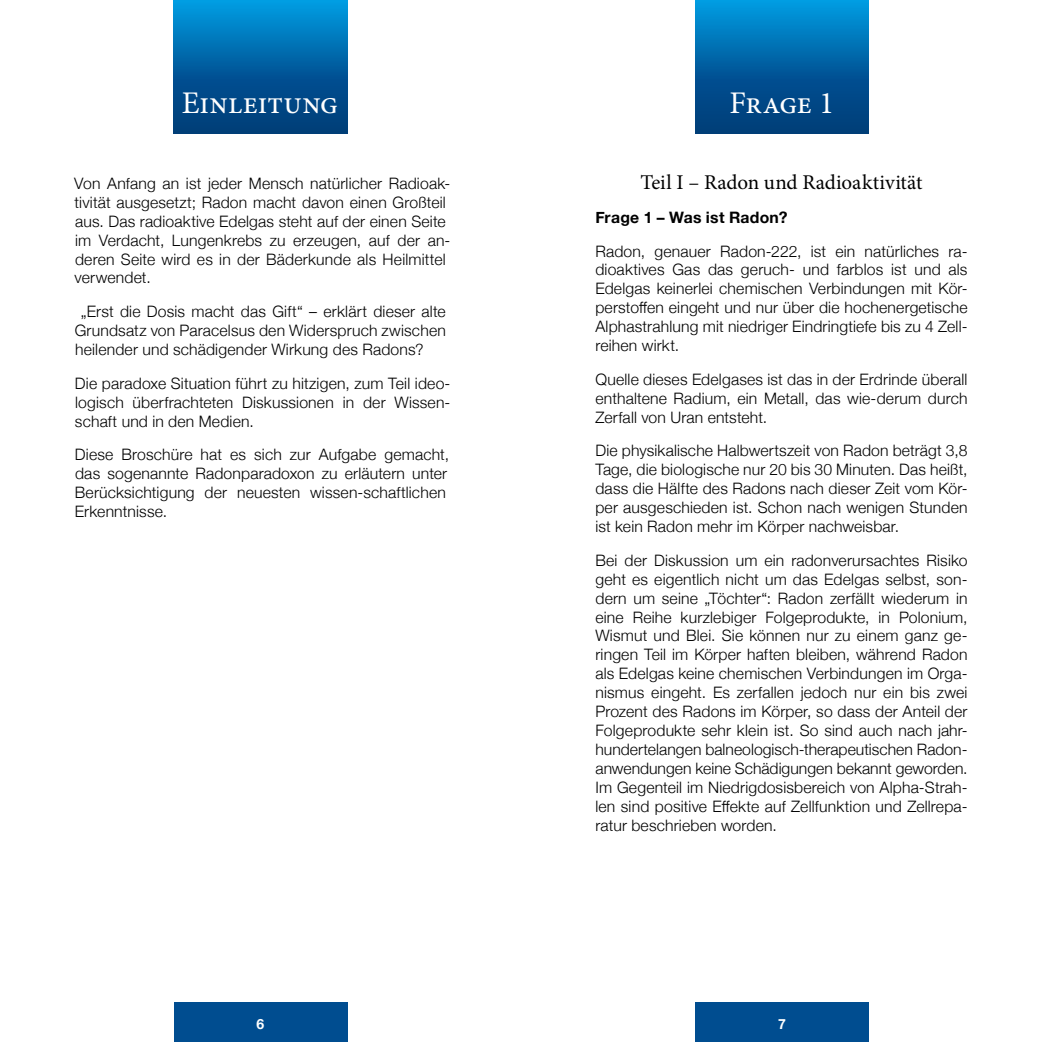
<style>
.page{position:relative;width:1042px;height:1042px;background:#fff}
.page>*{position:absolute;margin:0;border:0;box-sizing:border-box;transform-origin:0 0}
.t1{font:31.5px "Minion Pro";letter-spacing:-.005em;color:#fff}
.t2{font:21px "Minion Pro";letter-spacing:.01em;color:#000}
.t3{font:300 15.75px/18.9px "Helvetica Neue";letter-spacing:.01em;color:#000;text-align:justify}
.t4{font:700 15.75px "Helvetica Neue";letter-spacing:.015em;color:#000}
.t5{font:700 14px "Helvetica Neue";color:#fff}
</style>
<div class="page">
<div style="left:695px;top:0;width:174px;height:134px;background:linear-gradient(to bottom,#0095dc,#00316d)"></div>
<div style="left:174px;top:0;width:173px;height:134px;background:linear-gradient(to bottom,#0096dd,#00316d)"></div>
<div style="left:695px;top:1002px;width:174px;height:40px;background:#004d90"></div>
<div style="left:174px;top:1002px;width:173px;height:40px;background:#004d90"></div>
<h1 class="t1" style="left:182px;top:82px;width:158px">Einleitung</h1>
<p class="t3" style="left:74px;top:173px;width:378px;text-align:left">Von Anfang an ist jeder Mensch natürlicher Radioak&shy;tivität ausgesetzt; Radon macht davon einen Großteil aus. Das radioaktive Edelgas steht auf der einen Seite im Verdacht, Lungenkrebs zu erzeugen, auf der an&shy;deren Seite wird es in der Bäderkunde als Heilmittel verwendet.</p>
<p class="t3" style="left:75px;top:301px;width:373px;text-indent:6px">„Erst die Dosis macht das Gift“ – erklärt dieser alte Grundsatz von Paracelsus den Widerspruch zwischen heilender und schädigender Wirkung des Radons?</p>
<p class="t3" style="left:75px;top:373px;width:377px">Die paradoxe Situation führt zu hitzigen, zum Teil ideo&shy;logisch überfrachteten Diskussionen in der Wissen&shy;schaft und in den Medien.</p>
<p class="t3" style="left:75px;top:444px;width:376px;text-align:left">Diese Broschüre hat es sich zur Aufgabe gemacht, das sogenannte Radonparadoxon zu erläutern unter Berücksichtigung der neuesten wissen-schaftlichen Erkenntnisse.</p>
<h1 class="t1" style="left:729px;top:82px;width:106px">Frage 1</h1>
<h2 class="t2" style="left:640px;top:168px;width:284px">Teil I – Radon und Radioaktivität</h2>
<p class="t4" style="left:595px;top:205px;width:194px">Frage 1 – Was ist Radon?</p>
<p class="t3" style="left:595px;top:240px;width:374px">Radon, genauer Radon-222, ist ein natürliches ra&shy;dioaktives Gas das geruch- und farblos ist und als Edelgas keinerlei chemischen Verbindungen mit Kör&shy;perstoffen eingeht und nur über die hochenergetische Alphastrahlung mit niedriger Eindringtiefe bis zu 4 Zell&shy;reihen wirkt.</p>
<p class="t3" style="left:595px;top:369px;width:374px">Quelle dieses Edelgases ist das in der Erdrinde überall enthaltene Radium, ein Metall, das wie-derum durch Zerfall von Uran entsteht.</p>
<p class="t3" style="left:595px;top:440px;width:374px">Die physikalische Halbwertszeit von Radon beträgt 3,8<br>Tage, die biologische nur 20 bis 30 Minuten. Das heißt, dass die Hälfte des Radons nach dieser Zeit vom Kör&shy;per ausgeschieden ist. Schon nach wenigen Stunden ist kein Radon mehr im Körper nachweisbar.</p>
<p class="t3" style="left:595px;top:549px;width:374px;text-align:left">Bei der Diskussion um ein radonverursachtes Risiko geht es eigentlich nicht um das Edelgas selbst, son&shy;dern um seine „Töchter“: Radon zerfällt wiederum in eine Reihe kurzlebiger Folgeprodukte, in Polonium, Wismut und Blei. Sie können nur zu einem ganz ge&shy;ringen Teil im Körper haften bleiben, während Radon als Edelgas keine chemischen Verbindungen im Orga&shy;nismus eingeht. Es zerfallen jedoch nur ein bis zwei Prozent des Radons im Körper, so dass der Anteil der Folgeprodukte sehr klein ist. So sind auch nach jahr&shy;hundertelangen balneologisch-therapeutischen Radon-- anwendungen keine Schädigungen bekannt geworden.<br>Im Gegenteil im Niedrigdosisbereich von Alpha-Strah&shy;len sind positive Effekte auf Zellfunktion und Zellrepa&shy;ratur beschrieben worden.</p>
<p class="t5" style="left:257px;top:1013px;width:9px">6</p>
<p class="t5" style="left:778px;top:1013px;width:9px">7</p>
</div>
